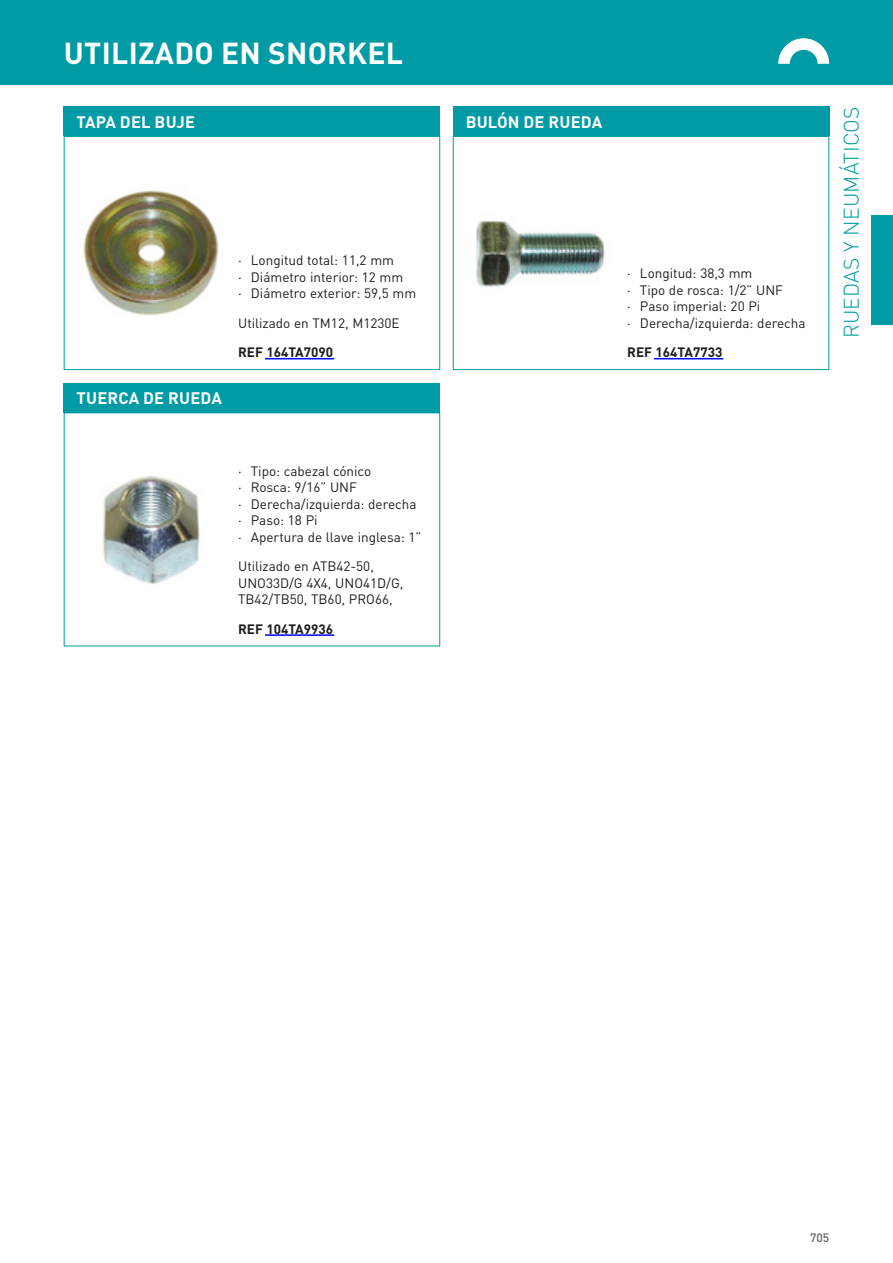
<style>
.page{position:relative;width:893px;height:1263px;background:#fff}
.page>*{position:absolute;margin:0;border:0;box-sizing:border-box;transform-origin:0 0}
.t1{font:700 30px "TVH Pro";letter-spacing:.01em;color:#fff}
.t2{font:300 21px "TVH Pro";letter-spacing:.01em;color:#009ba4}
._1_product_title{font:700 16.5px "TVH Pro";letter-spacing:.01em;color:#fff}
._6_bullets_level_1{font:13.5px "TVH Pro";color:#1d1d1b}
._5_used_on{font:13.5px/16.5px "TVH Pro";color:#1d1d1b}
._7_REFs{font:700 13.5px "TVH Pro";color:#1d1d1b}
.t3{font:500 12px "TVH Pro";color:#646363}
</style>
<div class="page">
<div style="left:0;top:0;width:893px;height:85px;background:#009ba4"></div>
<div style="left:872px;top:216px;width:21px;height:109px;background:#009ba4"></div>
<svg style="left:778px;top:38px;width:51px;height:26px"></svg>
<div style="left:64px;top:136px;width:376px;height:234px;border:1px solid #009ba4"></div>
<div style="left:64px;top:106px;width:376px;height:30px;background:#009ba4"></div>
<img style="left:83px;top:190px;width:136px;height:125px">
<div style="left:453px;top:136px;width:376px;height:234px;border:1px solid #009ba4"></div>
<div style="left:453px;top:106px;width:376px;height:30px;background:#009ba4"></div>
<img style="left:476px;top:220px;width:129px;height:67px">
<div style="left:64px;top:412px;width:376px;height:234px;border:1px solid #009ba4"></div>
<div style="left:64px;top:383px;width:376px;height:29px;background:#009ba4"></div>
<img style="left:102px;top:475px;width:98px;height:109px">
<hr style="left:265px;top:358px;width:69px;height:1px;background:#00f">
<hr style="left:654px;top:358px;width:69px;height:1px;background:#00f">
<hr style="left:265px;top:634px;width:69px;height:2px;background:#00f">
<h1 class="t1" style="left:64px;top:28px;width:341px">UTILIZADO EN SNORKEL</h1>
<p class="_1_product_title" style="left:77px;top:108px;width:54px">TAPA DEL</p>
<p class="_1_product_title" style="left:155px;top:108px;width:40px">BUJE</p>
<p class="_1_product_title" style="left:77px;top:384px;width:21px">TUERC</p>
<p class="_1_product_title" style="left:129px;top:384px;width:51px">A DE RUED</p>
<p class="_1_product_title" style="left:211px;top:384px;width:12px">A</p>
<p class="_6_bullets_level_1" style="left:238px;top:250px;width:157px">• Longitud total: 11,2 mm</p>
<p class="_6_bullets_level_1" style="left:238px;top:266px;width:167px">• Diámetro interior: 12 mm</p>
<p class="_6_bullets_level_1" style="left:238px;top:283px;width:180px">• Diámetro exterior: 59,5 mm</p>
<p class="_5_used_on" style="left:238px;top:313px;width:163px">Utilizado en TM12, M1230E</p>
<p class="_7_REFs" style="left:238px;top:341px;width:97px">RE F 164TA7090</p>
<p class="_6_bullets_level_1" style="left:238px;top:460px;width:135px">• Tipo: cabezal cónico</p>
<p class="_6_bullets_level_1" style="left:238px;top:477px;width:120px">• Rosca: 9/16” UNF</p>
<p class="_6_bullets_level_1" style="left:238px;top:493px;width:180px">• Derecha/izquierda: derecha</p>
<p class="_6_bullets_level_1" style="left:238px;top:510px;width:81px">• Paso: 18 Pi</p>
<p class="_6_bullets_level_1" style="left:238px;top:526px;width:185px">• Apertura de llave inglesa: 1”</p>
<p class="_5_used_on" style="left:238px;top:557px;width:167px">Utilizado en ATB42‑50,<br>UNO33D/G 4X4, UNO41D/G,<br>TB42/TB50, TB60, PRO66,</p>
<p class="_7_REFs" style="left:238px;top:617px;width:97px">RE F 104TA9936</p>
<p class="_1_product_title" style="left:466px;top:108px;width:22px">BULÓ</p>
<p class="_1_product_title" style="left:508px;top:108px;width:52px">N DE RUED</p>
<p class="_1_product_title" style="left:592px;top:108px;width:12px">A</p>
<p class="_6_bullets_level_1" style="left:627px;top:263px;width:127px">• Longitud: 38,3 mm</p>
<p class="_6_bullets_level_1" style="left:627px;top:279px;width:157px">• Tipo de rosca: 1/2” UNF</p>
<p class="_6_bullets_level_1" style="left:627px;top:296px;width:135px">• Paso imperial: 20 Pi</p>
<p class="_6_bullets_level_1" style="left:627px;top:312px;width:180px">• Derecha/izquierda: derecha</p>
<p class="_7_REFs" style="left:627px;top:341px;width:97px">RE F 164TA7733</p>
<h2 class="t2" style="left:835px;top:338px;width:233px;rotate:-90deg">Ruedas y neumáticos</h2>
<p class="t3" style="left:810px;top:1228px;width:21px">705</p>
</div>
